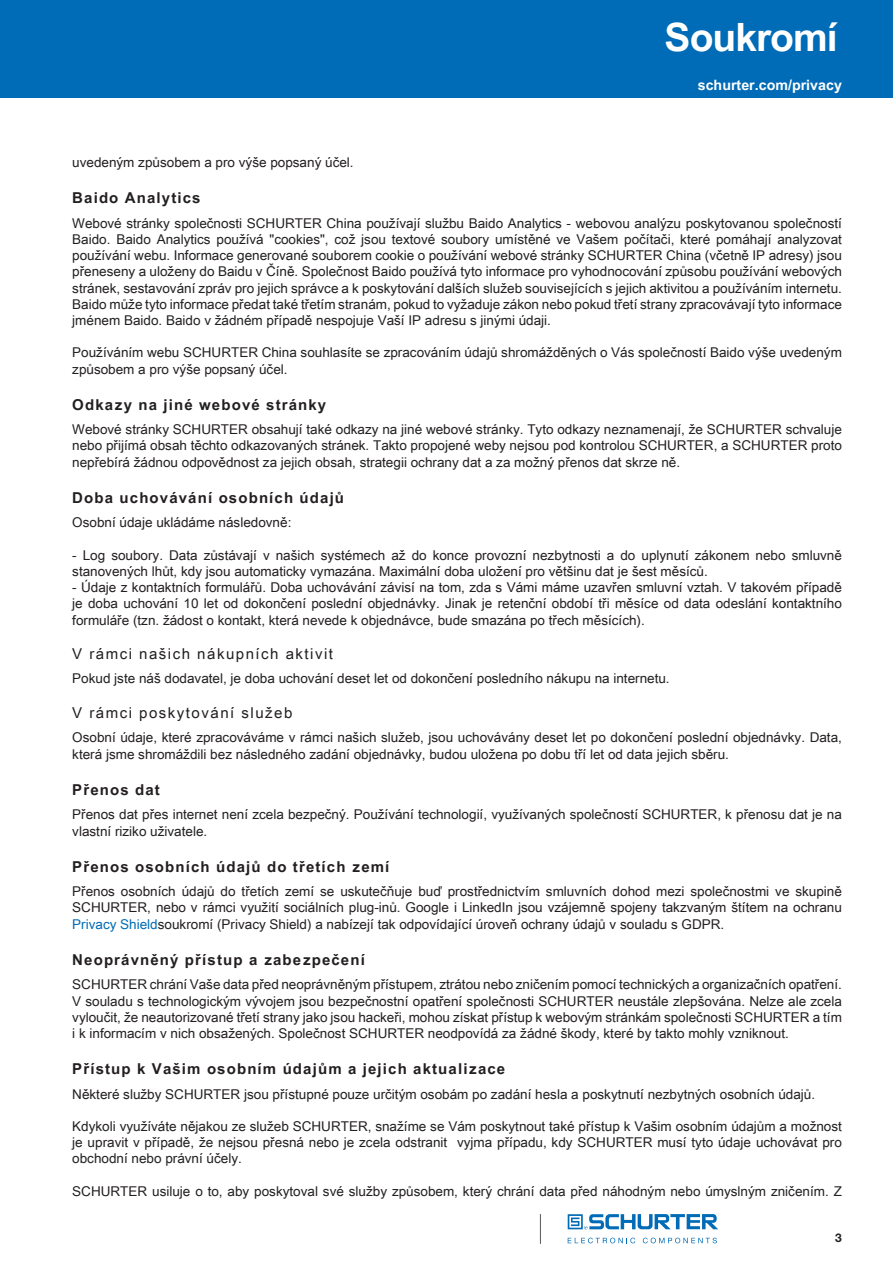
<style>
.page{position:relative;width:893px;height:1263px;background:#fff}
.page>*{position:absolute;margin:0;border:0;box-sizing:border-box;transform-origin:0 0}
.RedArt_PubKopfName{font:700 39px "Arial Unicode MS";letter-spacing:-.025em;color:#fff}
.Red_Ueberschrift2{font:700 15px "Arial Unicode MS";letter-spacing:.075em;color:#231f20}
.Red_Ueberschrift3{font:15px "Arial Unicode MS";letter-spacing:.1em;color:#231f20}
.RedArt_PubKopfUrl{font:700 14.25px "Arial Unicode MS";color:#fff}
.Red_Standard{font:13.5px/16.2px "Arial Unicode MS";color:#231f20;text-align:justify}
.t1{font:700 12px "Helvetica Neue LT";color:#231f20}
.s1{color:#006bb6}
</style>
<div class="page">
<svg style="left:568px;top:1214px;width:150px;height:15px"></svg>
<svg style="left:568px;top:1238px;width:67px;height:5px"></svg>
<svg style="left:643px;top:1238px;width:74px;height:5px"></svg>
<hr style="left:540px;top:1214px;width:1px;height:30px;background:#57585a">
<div style="left:0;top:0;width:893px;height:98px;background:#006bb6"></div>
<p class="RedArt_PubKopfName" style="left:665px;top:9px;width:175px">Soukromí</p>
<p class="RedArt_PubKopfUrl" style="left:698px;top:75px;width:146px">schurter.com/privacy</p>
<p class="Red_Standard" style="left:72px;top:154px;width:283px">uvedeným způsobem a pro výše popsaný účel.</p>
<p class="Red_Ueberschrift2" style="left:72px;top:187px;width:130px">Baido Analytics</p>
<p class="Red_Standard" style="left:72px;top:215px;width:771px">Webové stránky společnosti SCHURTER China používají službu Baido Analytics - webovou analýzu poskytovanou společností Baido. Baido Analytics používá "cookies", což jsou textové soubory umístěné ve Vašem počítači, které pomáhají analyzovat používání webu. Informace generované souborem cookie o používání webové stránky SCHURTER China (včetně IP adresy) jsou přeneseny a uloženy do Baidu v Číně. Společnost Baido používá tyto informace pro vyhodnocování způsobu používání webových stránek, sestavování zpráv pro jejich správce a k poskytování dalších služeb souvisejících s jejich aktivitou a používáním internetu.<br>Baido může tyto informace předat také třetím stranám, pokud to vyžaduje zákon nebo pokud třetí strany zpracovávají tyto informace jménem Baido. Baido v žádném případě nespojuje Vaší IP adresu s jinými údaji.</p>
<p class="Red_Standard" style="left:72px;top:344px;width:771px">Používáním webu SCHURTER China souhlasíte se zpracováním údajů shromážděných o Vás společností Baido výše uvedeným způsobem a pro výše popsaný účel.</p>
<p class="Red_Ueberschrift2" style="left:72px;top:393px;width:256px">Odkazy na jiné webové stránky</p>
<p class="Red_Standard" style="left:72px;top:421px;width:771px">Webové stránky SCHURTER obsahují také odkazy na jiné webové stránky. Tyto odkazy neznamenají, že SCHURTER schvaluje nebo přijímá obsah těchto odkazovaných stránek. Takto propojené weby nejsou pod kontrolou SCHURTER, a SCHURTER proto nepřebírá žádnou odpovědnost za jejich obsah, strategii ochrany dat a za možný přenos dat skrze ně.</p>
<p class="Red_Ueberschrift2" style="left:72px;top:486px;width:273px">Doba uchovávání osobních údajů</p>
<p class="Red_Standard" style="left:72px;top:514px;width:221px">Osobní údaje ukládáme následovně:</p>
<p class="Red_Standard" style="left:72px;top:547px;width:771px">- Log soubory. Data zůstávají v našich systémech až do konce provozní nezbytnosti a do uplynutí zákonem nebo smluvně stanovených lhůt, kdy jsou automaticky vymazána. Maximální doba uložení pro většinu dat je šest měsíců.</p>
<p class="Red_Standard" style="left:72px;top:579px;width:771px">- Údaje z kontaktních formulářů. Doba uchovávání závisí na tom, zda s Vámi máme uzavřen smluvní vztah. V takovém případě je doba uchování 10 let od dokončení poslední objednávky. Jinak je retenční období tři měsíce od data odeslání kontaktního formuláře (tzn. žádost o kontakt, která nevede k objednávce, bude smazána po třech měsících).</p>
<p class="Red_Ueberschrift3" style="left:72px;top:643px;width:262px">V rámci našich nákupních aktivit</p>
<p class="Red_Standard" style="left:72px;top:670px;width:599px">Pokud jste náš dodavatel, je doba uchování deset let od dokončení posledního nákupu na internetu.</p>
<p class="Red_Ueberschrift3" style="left:72px;top:701px;width:222px">V rámci poskytování služeb</p>
<p class="Red_Standard" style="left:72px;top:729px;width:771px">Osobní údaje, které zpracováváme v rámci našich služeb, jsou uchovávány deset let po dokončení poslední objednávky. Data, která jsme shromáždili bez následného zadání objednávky, budou uložena po dobu tří let od data jejich sběru.</p>
<p class="Red_Ueberschrift2" style="left:72px;top:778px;width:89px">Přenos dat</p>
<p class="Red_Standard" style="left:72px;top:806px;width:771px">Přenos dat přes internet není zcela bezpečný. Používání technologií, využívaných společností SCHURTER, k přenosu dat je na vlastní riziko uživatele.</p>
<p class="Red_Ueberschrift2" style="left:72px;top:855px;width:319px">Přenos osobních údajů do třetích zemí</p>
<p class="Red_Standard" style="left:72px;top:883px;width:771px">Přenos osobních údajů do třetích zemí se uskutečňuje buď prostřednictvím smluvních dohod mezi společnostmi ve skupině SCHURTER, nebo v rámci využití sociálních plug-inů. Google i LinkedIn jsou vzájemně spojeny takzvaným štítem na ochranu <span class="s1">Privacy Shield</span>soukromí (Privacy Shield) a nabízejí tak odpovídající úroveň ochrany údajů v souladu s GDPR.</p>
<p class="Red_Ueberschrift2" style="left:72px;top:948px;width:294px">Neoprávněný přístup a zabezpečení</p>
<p class="Red_Standard" style="left:72px;top:976px;width:771px">SCHURTER chrání Vaše data před neoprávněným přístupem, ztrátou nebo zničením pomocí technických a organizačních opatření.<br>V souladu s technologickým vývojem jsou bezpečnostní opatření společnosti SCHURTER neustále zlepšována. Nelze ale zcela vyloučit, že neautorizované třetí strany jako jsou hackeři, mohou získat přístup k webovým stránkám společnosti SCHURTER a tím i k informacím v nich obsažených. Společnost SCHURTER neodpovídá za žádné škody, které by takto mohly vzniknout.</p>
<p class="Red_Ueberschrift2" style="left:72px;top:1058px;width:434px">Přístup k Vašim osobním údajům a jejich aktualizace</p>
<p class="Red_Standard" style="left:72px;top:1085px;width:744px">Některé služby SCHURTER jsou přístupné pouze určitým osobám po zadání hesla a poskytnutí nezbytných osobních údajů.</p>
<p class="Red_Standard" style="left:72px;top:1118px;width:771px">Kdykoli využíváte nějakou ze služeb SCHURTER, snažíme se Vám poskytnout také přístup k Vašim osobním údajům a možnost je upravit v případě, že nejsou přesná nebo je zcela odstranit vyjma případu, kdy SCHURTER musí tyto údaje uchovávat pro obchodní nebo právní účely.</p>
<p class="Red_Standard" style="left:72px;top:1183px;width:771px">SCHURTER usiluje o to, aby poskytoval své služby způsobem, který chrání data před náhodným nebo úmyslným zničením. Z</p>
<p class="t1" style="left:835px;top:1230px;width:8px">3</p>
</div>
